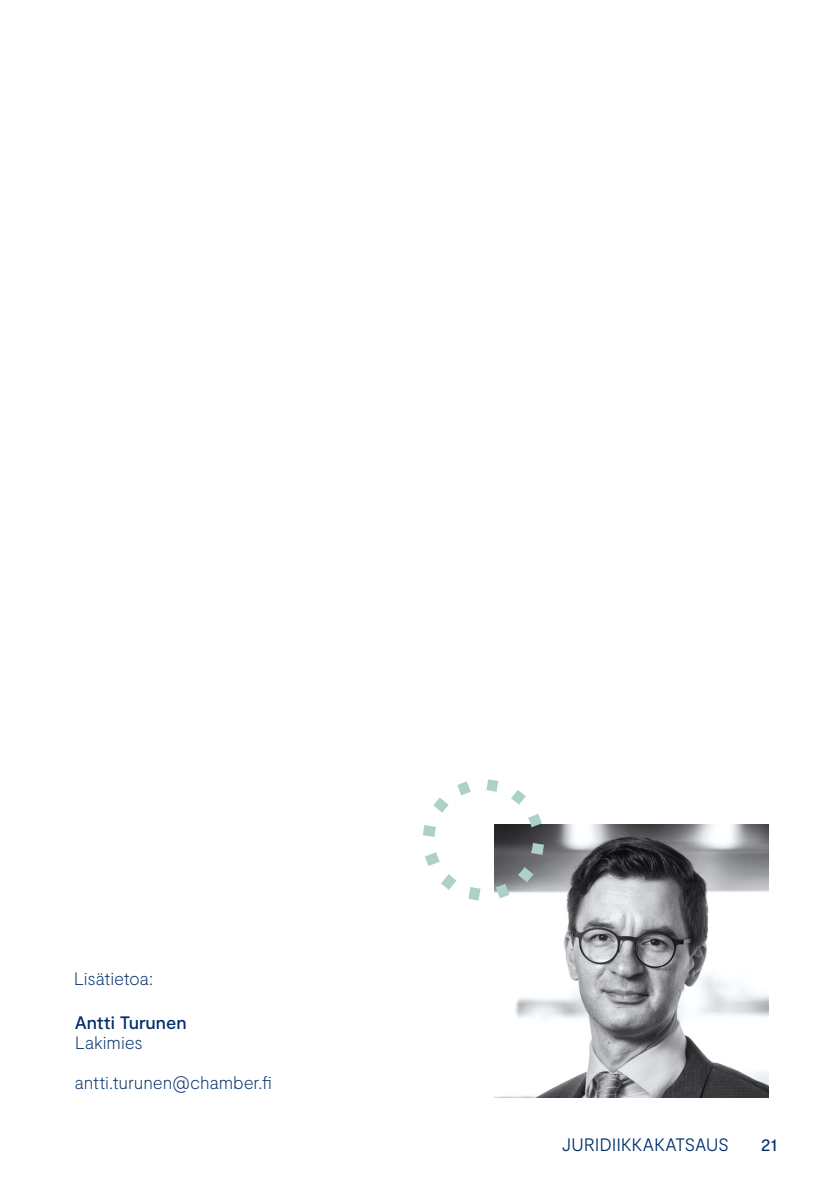
<style>
.page{position:relative;width:840px;height:1191px;background:#fff}
.page>*{position:absolute;margin:0;border:0;box-sizing:border-box;transform-origin:0 0}
.Kirjoittajan_tiedot{font:100 18px "Moderat";letter-spacing:-.005em;color:#002e6b}
.t1{font:300 18px "Moderat";letter-spacing:-.015em;color:#002e6b}
.Kirjoittajan_tiedot-2{font:500 18px "Moderat";letter-spacing:-.005em;color:#002e6b}
.t2{font:18px "Moderat";color:#002e6b}
</style>
<div class="page">
<img style="left:494px;top:824px;width:274px;height:274px">
<svg style="left:486px;top:779px;width:12px;height:13px"></svg>
<svg style="left:468px;top:887px;width:12px;height:13px"></svg>
<svg style="left:457px;top:781px;width:13px;height:14px"></svg>
<svg style="left:495px;top:883px;width:14px;height:15px"></svg>
<svg style="left:531px;top:843px;width:12px;height:12px"></svg>
<svg style="left:422px;top:825px;width:14px;height:12px"></svg>
<svg style="left:425px;top:852px;width:14px;height:14px"></svg>
<svg style="left:527px;top:814px;width:14px;height:13px"></svg>
<svg style="left:441px;top:874px;width:15px;height:16px"></svg>
<svg style="left:511px;top:790px;width:14px;height:15px"></svg>
<svg style="left:433px;top:797px;width:15px;height:16px"></svg>
<svg style="left:517px;top:867px;width:16px;height:15px"></svg>
<p class="Kirjoittajan_tiedot" style="left:74px;top:968px;width:81px">Lisätietoa:</p>
<p class="Kirjoittajan_tiedot-2" style="left:75px;top:1012px;width:113px">Antti Turunen</p>
<p class="Kirjoittajan_tiedot" style="left:75px;top:1032px;width:69px">Lakimies</p>
<p class="Kirjoittajan_tiedot" style="left:75px;top:1072px;width:198px">antti.turunen@chamber.fi</p>
<p class="t1" style="left:561px;top:1134px;width:169px">JURIDIIKKAKATSAUS</p>
<p class="t2" style="left:760px;top:1134px;width:18px">21</p>
</div>
